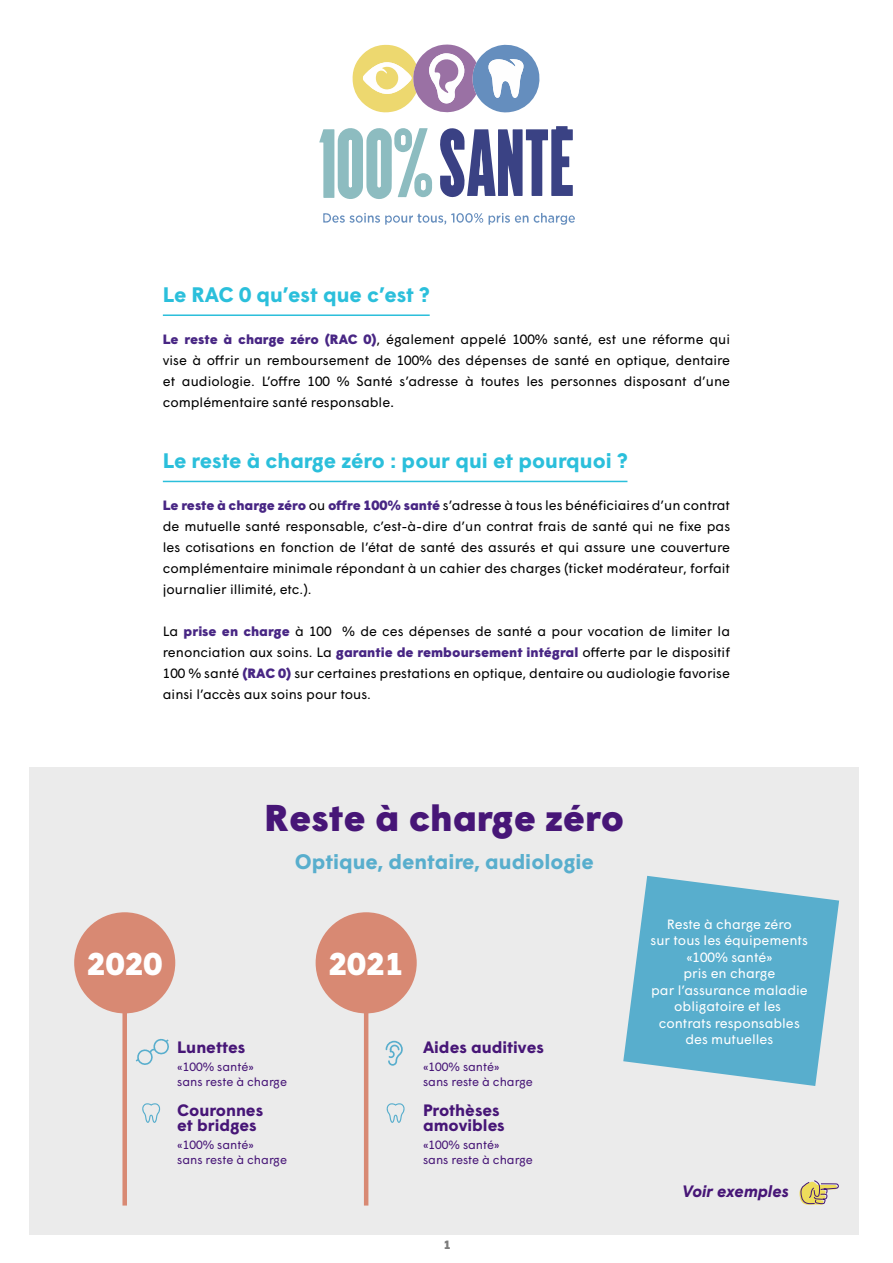
<style>
.page{position:relative;width:893px;height:1263px;background:#fff}
.page>*{position:absolute;margin:0;border:0;box-sizing:border-box;transform-origin:0 0}
.t1{font:900 37.35px "Wigrum";color:#471677}
.t2{font:900 31.5px "Wigrum";color:#fff}
.t3{font:700 21px "Wigrum";color:#2bbfdb}
.t4{font:700 21px "Wigrum";color:#58aecd}
.t5{font:700 16.5px/15px "Wigrum";color:#471677}
.t6{font:italic 700 16.5px "Wigrum";color:#471677}
.t7{font:13.5px/21px "Wigrum";color:#000;text-align:justify}
.t8{font:13.5px/16.5px "Wigrum";color:#fff;text-align:center}
.t9{font:12px/15px "Wigrum";color:#471677}
.t10{font:900 12px "Wigrum";color:#7c7c7c}
.s1{font-weight:900;color:#482684}
.s2{font-size:15px}
</style>
<div class="page">
<hr style="left:163px;top:314px;width:267px;height:2px;background:#2bbfdb">
<hr style="left:163px;top:481px;width:464px;height:1px;background:#2bbfdb">
<div style="left:30px;top:767px;width:829px;height:468px;background:#ebebeb"></div>
<div style="left:74px;top:912px;width:101px;height:101px;background:#d88973;border-radius:50%"></div>
<div style="left:122px;top:985px;width:5px;height:220px;background:#d88973"></div>
<div style="left:316px;top:912px;width:101px;height:101px;background:#d88973;border-radius:50%"></div>
<hr style="left:364px;top:985px;width:4px;height:220px;background:#d88973">
<svg style="left:386px;top:1041px;width:17px;height:25px"></svg>
<svg style="left:386px;top:1103px;width:19px;height:20px"></svg>
<svg style="left:136px;top:1038px;width:33px;height:27px"></svg>
<svg style="left:142px;top:1103px;width:18px;height:20px"></svg>
<svg style="left:623px;top:876px;width:216px;height:210px;fill:#58aecd"></svg>
<svg style="left:799px;top:1180px;width:40px;height:25px"></svg>
<svg style="left:440px;top:126px;width:133px;height:72px"></svg>
<svg style="left:319px;top:128px;width:113px;height:71px"></svg>
<svg style="left:323px;top:213px;width:252px;height:12px"></svg>
<svg style="left:352px;top:44px;width:188px;height:69px"></svg>
<h3 class="t3" style="left:163px;top:278px;width:268px">Le RAC 0 qu’est que c’est ?</h3>
<p class="t7" style="left:163px;top:327px;width:569px"><span class="s1">Le reste à charge zéro (RAC 0)</span>, également appelé 100% santé, est une réforme qui vise à offrir un remboursement de 100% des dépenses de santé en optique, dentaire et audiologie. L’offre 100 % Santé s’adresse à toutes les personnes disposant d’une complémentaire santé responsable<span class="s2">.</span></p>
<h3 class="t3" style="left:163px;top:445px;width:466px">Le reste à charge zéro : pour qui et pourquoi ?</h3>
<p class="t7" style="left:163px;top:494px;width:569px"><span class="s1">Le reste à charge zéro</span> ou <span class="s1">offre 100% santé</span> s’adresse à tous les bénéficiaires d’un contrat de mutuelle santé responsable, c’est-à-dire d’un contrat frais de santé qui ne fixe pas les cotisations en fonction de l’état de santé des assurés et qui assure une couverture complémentaire minimale répondant à un cahier des charges (ticket modérateur, forfait journalier illimité, etc.).</p>
<p class="t7" style="left:163px;top:620px;width:569px">La <span class="s1">prise en charge</span> à 100 % de ces dépenses de santé a pour vocation de limiter la renonciation aux soins. La <span class="s1">garantie de remboursement intégral</span> offerte par le dispositif 100 % santé <span class="s1">(RAC 0)</span> sur certaines prestations en optique, dentaire ou audiologie favorise ainsi l’accès aux soins pour tous.</p>
<h1 class="t1" style="left:265px;top:789px;width:361px">Reste à charge zéro</h1>
<h3 class="t4" style="left:295px;top:845px;width:301px">Optique, dentaire, audiologie</h3>
<h2 class="t2" style="left:87px;top:940px;width:77px">2020</h2>
<p class="t5" style="left:177px;top:1039px;width:70px">Lunettes</p>
<p class="t9" style="left:177px;top:1058px;width:111px">«100% santé»<br>sans reste à charge</p>
<p class="t5" style="left:177px;top:1102px;width:87px">Couronnes et bridges</p>
<p class="t9" style="left:177px;top:1136px;width:111px">«100% santé»<br>sans reste à charge</p>
<h2 class="t2" style="left:328px;top:940px;width:77px">2021</h2>
<p class="t5" style="left:423px;top:1039px;width:122px">Aides auditives</p>
<p class="t9" style="left:423px;top:1058px;width:111px">«100% santé»<br>sans reste à charge</p>
<p class="t5" style="left:423px;top:1102px;width:83px">Prothèses amovibles</p>
<p class="t9" style="left:423px;top:1136px;width:111px">«100% santé»<br>sans reste à charge</p>
<p class="t10" style="left:444px;top:1235px;width:9px">1</p>
<p class="t8" style="left:651px;top:914px;width:159px">Reste à charge zéro<br>sur tous les équipements «100% santé»<br>pris en charge<br>par l’assurance maladie obligatoire et les contrats responsables des mutuelles</p>
<p class="t6" style="left:682px;top:1178px;width:108px">Voir exemples</p>
</div>
